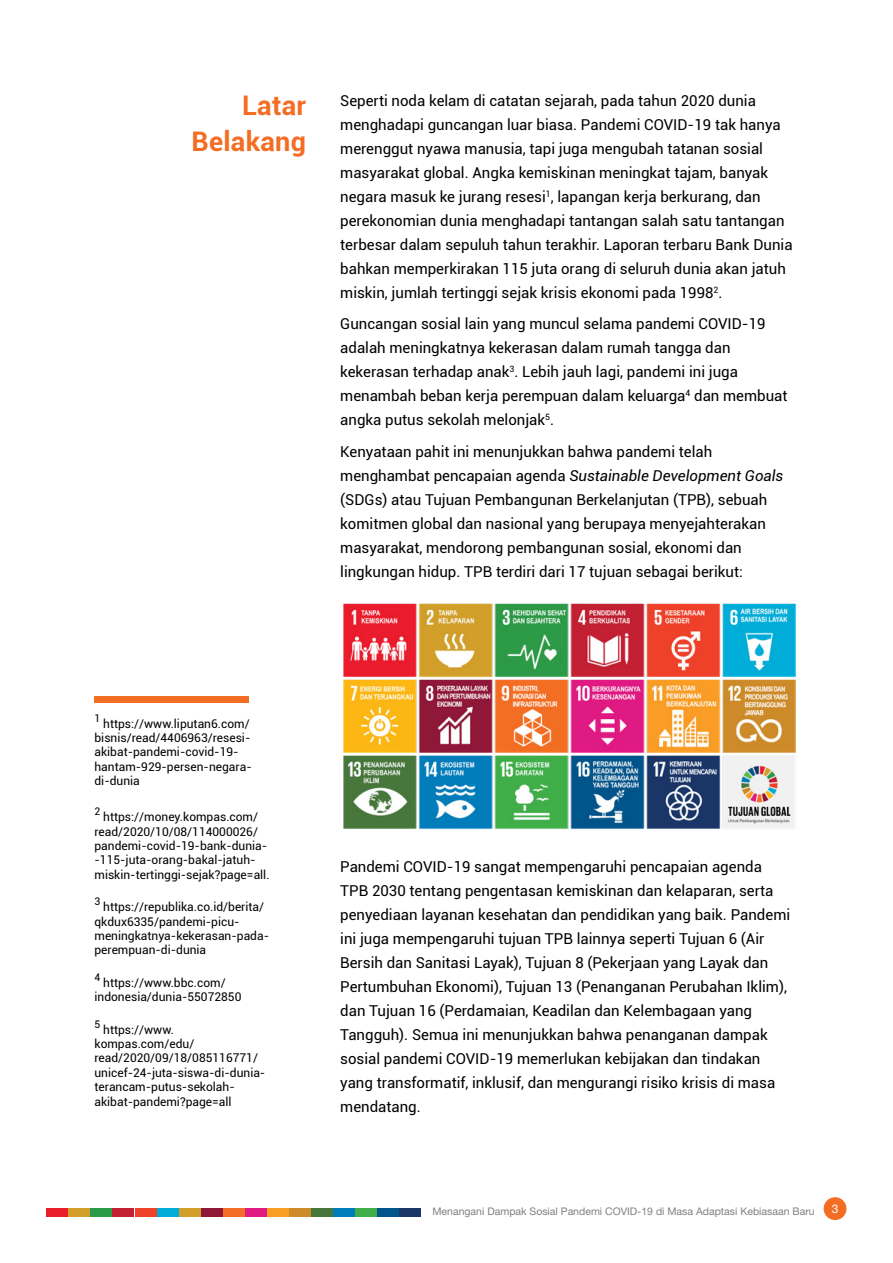
<style>
.page{position:relative;width:893px;height:1263px;background:#fff}
.page>*{position:absolute;margin:0;border:0;box-sizing:border-box;transform-origin:0 0}
.t1{font:700 27px/36px "Roboto";letter-spacing:.01em;color:#f36e24;text-align:right}
.t2{font:15px/24px "Roboto";color:#000}
.t3{font:12px/14.4px "Roboto";color:#000}
.t4{font:12px "Helvetica Neue LT Std";color:#fff}
.t5{font:10.5px "Helvetica Neue LT Std";color:#7e8083}
.t6{font:10.5px "Roboto";color:#000}
.s1{font-style:italic}
</style>
<div class="page">
<div style="left:824px;top:1197px;width:22px;height:23px;background:#f36e24;border-radius:50%"></div>
<div style="left:311px;top:1208px;width:22px;height:8px;background:#48773c"></div>
<div style="left:289px;top:1208px;width:22px;height:8px;background:#cd8b2a"></div>
<div style="left:68px;top:1208px;width:22px;height:8px;background:#d19f2a"></div>
<div style="left:201px;top:1208px;width:22px;height:8px;background:#8f1838"></div>
<div style="left:223px;top:1208px;width:22px;height:8px;background:#f36e24"></div>
<div style="left:135px;top:1208px;width:21px;height:8px;background:#ef412a"></div>
<div style="left:113px;top:1208px;width:21px;height:8px;background:#c22033"></div>
<div style="left:245px;top:1208px;width:22px;height:8px;background:#e01b83"></div>
<div style="left:179px;top:1208px;width:22px;height:8px;background:#d19f2a"></div>
<div style="left:267px;top:1208px;width:22px;height:8px;background:#f99d25"></div>
<div style="left:157px;top:1208px;width:21px;height:8px;background:#00add8"></div>
<div style="left:91px;top:1208px;width:21px;height:8px;background:#2d9a47"></div>
<div style="left:46px;top:1208px;width:22px;height:8px;background:#ea1d2d"></div>
<div style="left:377px;top:1208px;width:22px;height:8px;background:#00558a"></div>
<div style="left:399px;top:1208px;width:22px;height:8px;background:#1b3668"></div>
<div style="left:333px;top:1208px;width:22px;height:8px;background:#007dbb"></div>
<div style="left:355px;top:1208px;width:22px;height:8px;background:#3fae49"></div>
<div style="left:94px;top:697px;width:155px;height:6px;background:#f36e24"></div>
<img style="left:343px;top:603px;width:453px;height:226px">
<h1 class="t1" style="left:192px;top:86px;width:116px">Latar<br>Belakang</h1>
<p class="t2" style="left:340px;top:88px;width:454px">Seperti noda kelam di catatan sejarah, pada tahun 2020 dunia menghadapi guncangan luar biasa. Pandemi COVID-19 tak hanya merenggut nyawa manusia, tapi juga mengubah tatanan sosial masyarakat global. Angka kemiskinan meningkat tajam, banyak negara masuk ke jurang resesi<sup>1</sup>, lapangan kerja berkurang, dan perekonomian dunia menghadapi tantangan salah satu tantangan terbesar dalam sepuluh tahun terakhir. Laporan terbaru Bank Dunia bahkan memperkirakan 115 juta orang di seluruh dunia akan jatuh miskin, jumlah tertinggi sejak krisis ekonomi pada 1998<sup>2</sup>.</p>
<p class="t2" style="left:340px;top:311px;width:449px">Guncangan sosial lain yang muncul selama pandemi COVID-19 adalah meningkatnya kekerasan dalam rumah tangga dan kekerasan terhadap anak<sup>3</sup>. Lebih jauh lagi, pandemi ini juga menambah beban kerja perempuan dalam keluarga<sup>4</sup> dan membuat angka putus sekolah melonjak<sup>5</sup>.</p>
<p class="t2" style="left:340px;top:439px;width:445px">Kenyataan pahit ini menunjukkan bahwa pandemi telah menghambat pencapaian agenda <span class="s1">Sustainable Development Goals </span>(SDGs) atau Tujuan Pembangunan Berkelanjutan (TPB), sebuah komitmen global dan nasional yang berupaya menyejahterakan masyarakat, mendorong pembangunan sosial, ekonomi dan lingkungan hidup. TPB terdiri dari 17 tujuan sebagai berikut:</p>
<p class="t6" style="left:94px;top:710px;width:7px">1</p>
<p class="t3" style="left:95px;top:716px;width:159px;text-indent:9px">https://www.liputan6.com/ bisnis/read/4406963/resesi&shy;akibat-pandemi-covid-19- hantam-929-persen-negara&shy;di-dunia</p>
<p class="t6" style="left:94px;top:804px;width:7px">2</p>
<p class="t3" style="left:95px;top:809px;width:177px;text-indent:9px">https://money.kompas.com/ read/2020/10/08/114000026/ pandemi-covid-19-bank-dunia--115-juta-orang-bakal-jatuh&shy;miskin-tertinggi-sejak?page=all.</p>
<p class="t6" style="left:94px;top:894px;width:7px">3</p>
<p class="t3" style="left:95px;top:899px;width:176px;text-indent:9px">https://republika.co.id/berita/ qkdux6335/pandemi-picu&shy;meningkatnya-kekerasan-pada&shy;perempuan-di-dunia</p>
<p class="t6" style="left:94px;top:970px;width:7px">4</p>
<p class="t3" style="left:95px;top:975px;width:148px;text-align:center">https://www.bbc.com/ indonesia/dunia-55072850</p>
<p class="t6" style="left:94px;top:1016px;width:7px">5</p>
<p class="t3" style="left:95px;top:1022px;width:172px;text-indent:9px">https://www. kompas.com/edu/ read/2020/09/18/085116771/ unicef-24-juta-siswa-di-dunia&shy;terancam-putus-sekolah&shy;akibat-pandemi?page=all</p>
<p class="t2" style="left:340px;top:854px;width:451px">Pandemi COVID-19 sangat mempengaruhi pencapaian agenda TPB 2030 tentang pengentasan kemiskinan dan kelaparan, serta penyediaan layanan kesehatan dan pendidikan yang baik. Pandemi ini juga mempengaruhi tujuan TPB lainnya seperti Tujuan 6 (Air Bersih dan Sanitasi Layak), Tujuan 8 (Pekerjaan yang Layak dan Pertumbuhan Ekonomi), Tujuan 13 (Penanganan Perubahan Iklim), dan Tujuan 16 (Perdamaian, Keadilan dan Kelembagaan yang Tangguh). Semua ini menunjukkan bahwa penanganan dampak sosial pandemi COVID-19 memerlukan kebijakan dan tindakan yang transformatif, inklusif, dan mengurangi risiko krisis di masa mendatang.</p>
<p class="t5" style="left:432px;top:1205px;width:384px">Menangani Dampak Sosial Pandemi COVID-19 di Masa Adaptasi Kebiasaan Baru</p>
<p class="t4" style="left:832px;top:1201px;width:8px">3</p>
</div>
